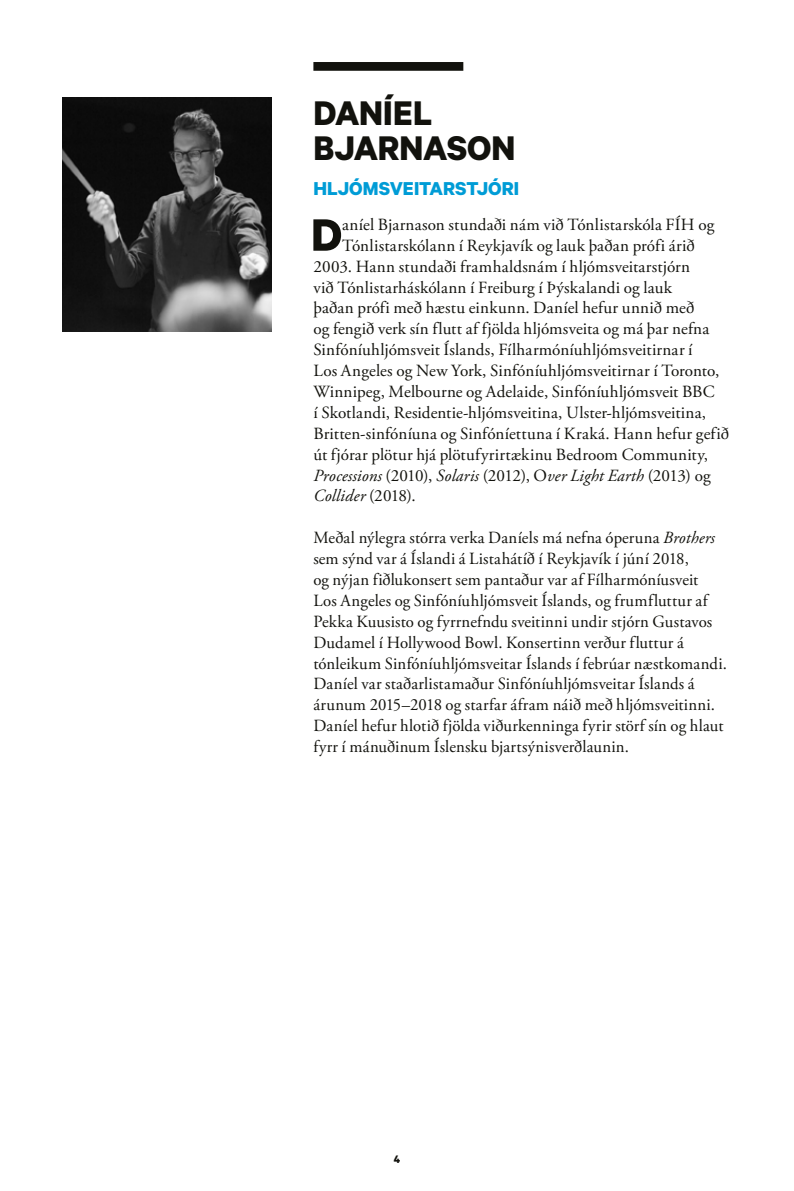
<style>
.page{position:relative;width:794px;height:1191px;background:#fff}
.page>*{position:absolute;margin:0;border:0;box-sizing:border-box;transform-origin:0 0}
.t1{font:700 51.1px "Calibre";color:#12120d}
.t2{font:700 38.5px/35px "Calibre";letter-spacing:-.005em;color:#12120d}
.t3{font:700 21px "Calibre";color:#009cd6}
.t4{font:17.15px/20.8px "Adobe Garamond Pro";letter-spacing:.01em;color:#12120d}
.t5{font:italic 17.15px "Adobe Garamond Pro";letter-spacing:.01em;color:#12120d}
.t6{font:700 12.25px "Calibre";color:#12120d}
.s1{font-style:normal}
.s2{font-style:italic}
</style>
<div class="page">
<img style="left:63px;top:98px;width:209px;height:233px">
<div style="left:313px;top:62px;width:150px;height:9px;background:#12120d"></div>
<h2 class="t2" style="left:313px;top:95px;width:204px">DANÍEL<br>BJARNASON</h2>
<p class="t3" style="left:313px;top:176px;width:207px">HLJÓMSVEITARSTJÓRI</p>
<h1 class="t1" style="left:311px;top:203px;width:33px">D</h1>
<p class="t4" style="left:342px;top:215px;width:373px">aníel Bjarnason stundaði nám við Tónlistarskóla FÍH og</p>
<p class="t4" style="left:342px;top:235px;width:354px">Tónlistarskólann í Reykjavík og lauk þaðan prófi árið</p>
<p class="t4" style="left:313px;top:256px;width:378px">2003. Hann stundaði framhaldsnám í hljómsveitarstjórn</p>
<p class="t4" style="left:313px;top:277px;width:360px">við Tónlistarháskólann í Freiburg í Þýskalandi og lauk</p>
<p class="t4" style="left:313px;top:298px;width:382px">þaðan prófi með hæstu einkunn. Daníel hefur unnið með</p>
<p class="t4" style="left:313px;top:319px;width:397px">og fengið verk sín flutt af fjölda hljómsveita og má þar nefna</p>
<p class="t4" style="left:313px;top:340px;width:381px">Sinfóníuhljómsveit Íslands, Fílharmóníuhljómsveitirnar í</p>
<p class="t4" style="left:313px;top:361px;width:407px">Los Angeles og New York, Sinfóníuhljómsveitirnar í Toronto,</p>
<p class="t4" style="left:313px;top:382px;width:403px">Winnipeg, Melbourne og Adelaide, Sinfóníuhljómsveit BBC</p>
<p class="t4" style="left:313px;top:402px;width:394px">í Skotlandi, Residentie-hljómsveitina, Ulster-hljómsveitina,</p>
<p class="t4" style="left:313px;top:423px;width:417px">Britten-sinfóníuna og Sinfóníettuna í Kraká. Hann hefur gefið</p>
<p class="t4" style="left:313px;top:444px;width:396px">út fjórar plötur hjá plötufyrirtækinu Bedroom Community,</p>
<p class="t5" style="left:313px;top:465px;width:399px">Processions <span class="s1">(2010),</span> Solaris <span class="s1">(2012), O</span>ver Light Earth <span class="s1">(2013) og</span></p>
<p class="t5" style="left:313px;top:486px;width:104px">Collider <span class="s1">(2018).</span></p>
<p class="t4" style="left:313px;top:528px;width:415px">Meðal nýlegra stórra verka Daníels má nefna óperuna <span class="s2">Brothers </span>sem sýnd var á Íslandi á Listahátíð í Reykjavík í júní 2018,<br>og nýjan fiðlukonsert sem pantaður var af Fílharmóníusveit<br>Los Angeles og Sinfóníuhljómsveit Íslands, og frumfluttur af Pekka Kuusisto og fyrrnefndu sveitinni undir stjórn Gustavos Dudamel í Hollywood Bowl. Konsertinn verður fluttur á tónleikum Sinfóníuhljómsveitar Íslands í febrúar næstkomandi.<br>Daníel var staðarlistamaður Sinfóníuhljómsveitar Íslands á árunum 2015–2018 og starfar áfram náið með hljómsveitinni.<br>Daníel hefur hlotið fjölda viðurkenninga fyrir störf sín og hlaut fyrr í mánuðinum Íslensku bjartsýnisverðlaunin.</p>
<p class="t6" style="left:394px;top:1151px;width:8px">4</p>
</div>
